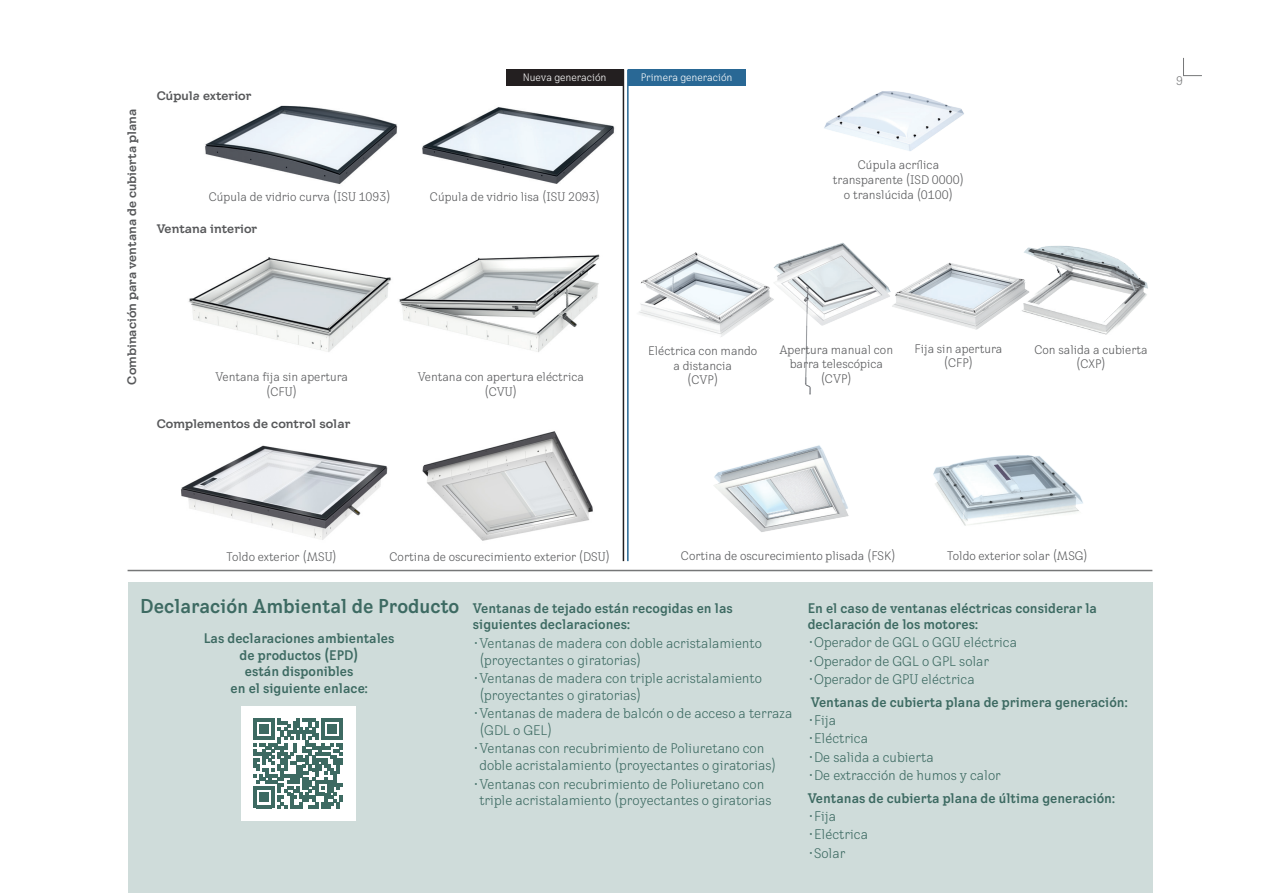
<style>
.page{position:relative;width:1263px;height:893px;background:#fff}
.page>*{position:absolute;margin:0;border:0;box-sizing:border-box;transform-origin:0 0}
.t1{font:700 condensed 19.5px "VELUX Transform";color:#3d6a62}
.t2{font:condensed 13.5px/16.5px "VELUX Transform";color:#3d6a62}
.t3{font:700 condensed 13.5px/16.5px "VELUX Transform";color:#3d6a62}
.t4{font:condensed 12px/15px "VELUX Transform";color:#57585a;text-align:center}
.t5{font:700 12px "VELUX Transform Headline";color:#57585a}
.t6{font:condensed 12px "VELUX Transform";color:#767778}
.t7{font:condensed 10.5px "VELUX Transform";letter-spacing:-.005em;color:#fff}
</style>
<div class="page">
<img style="left:181px;top:445px;width:207px;height:95px">
<img style="left:422px;top:426px;width:203px;height:125px">
<svg style="left:1183px;top:57px;width:19px;height:19px"></svg>
<img style="left:824px;top:91px;width:140px;height:60px">
<img style="left:1024px;top:245px;width:124px;height:90px">
<img style="left:899px;top:262px;width:144px;height:71px">
<img style="left:639px;top:252px;width:127px;height:85px">
<img style="left:933px;top:455px;width:150px;height:71px">
<img style="left:714px;top:445px;width:135px;height:87px">
<div style="left:128px;top:583px;width:1024px;height:310px;background:#cfdcda"></div>
<hr style="left:128px;top:570px;width:1024px;height:1px;background:#767778">
<img style="left:766px;top:242px;width:133px;height:153px">
<div style="left:628px;top:70px;width:117px;height:16px;background:#296895"></div>
<div style="left:506px;top:70px;width:117px;height:16px;background:#231f20"></div>
<hr style="left:623px;top:70px;width:1px;height:491px;background:#231f20">
<hr style="left:627px;top:70px;width:2px;height:491px;background:#296895">
<img style="left:422px;top:107px;width:193px;height:77px">
<img style="left:205px;top:105px;width:193px;height:79px">
<img style="left:188px;top:257px;width:198px;height:95px">
<img style="left:386px;top:254px;width:214px;height:98px">
<div style="left:241px;top:706px;width:114px;height:115px;background:#fff"></div>
<svg style="left:253px;top:718px;width:90px;height:90px"></svg>
<p class="t5" style="left:125px;top:385px;width:277px;rotate:-90deg">Combinación para ventana de cubierta plana</p>
<p class="t5" style="left:157px;top:88px;width:96px">Cúpula exterior</p>
<p class="t7" style="left:523px;top:71px;width:85px">Nueva generación</p>
<p class="t7" style="left:641px;top:71px;width:93px">Primera generación</p>
<p class="t4" style="left:209px;top:189px;width:184px">Cúpula de vidrio curva (ISU 1093)</p>
<p class="t4" style="left:430px;top:189px;width:172px">Cúpula de vidrio lisa (ISU 2093)</p>
<p class="t5" style="left:157px;top:222px;width:102px">Ventana interior</p>
<p class="t4" style="left:215px;top:369px;width:134px">Ventana fija sin apertura (CFU)</p>
<p class="t4" style="left:418px;top:369px;width:168px">Ventana con apertura eléctrica (CVU)</p>
<p class="t5" style="left:157px;top:416px;width:195px">Complementos de control solar</p>
<p class="t4" style="left:648px;top:344px;width:111px;line-height:14.4px">Eléctrica con mando a distancia</p>
<p class="t4" style="left:687px;top:372px;width:33px">(CVP)</p>
<p class="t4" style="left:858px;top:157px;width:83px">Cúpula acrílica</p>
<p class="t4" style="left:833px;top:172px;width:133px">transparente (ISD 0000) o translúcida (0100)</p>
<p class="t4" style="left:779px;top:342px;width:115px;line-height:14.4px">Apertura manual con barra telescópica</p>
<p class="t4" style="left:821px;top:371px;width:33px">(CVP)</p>
<p class="t4" style="left:915px;top:341px;width:89px;line-height:14.4px">Fija sin apertura (CFP)</p>
<p class="t6" style="left:1176px;top:73px;width:8px">9</p>
<p class="t4" style="left:1034px;top:342px;width:115px">Con salida a cubierta</p>
<p class="t4" style="left:1076px;top:356px;width:31px">(CXP)</p>
<p class="t4" style="left:226px;top:549px;width:112px">Toldo exterior (MSU)</p>
<p class="t4" style="left:390px;top:549px;width:222px">Cortina de oscurecimiento exterior (DSU)</p>
<p class="t4" style="left:681px;top:548px;width:216px">Cortina de oscurecimiento plisada (FSK)</p>
<p class="t4" style="left:947px;top:548px;width:142px">Toldo exterior solar (MSG)</p>
<p class="t1" style="left:140px;top:594px;width:321px">Declaración Ambiental de Producto</p>
<p class="t3" style="left:204px;top:630px;width:192px;text-align:center">Las declaraciones ambientales de productos (EPD)<br>están disponibles<br>en el siguiente enlace:</p>
<p class="t3" style="left:473px;top:600px;width:261px">Ventanas de tejado están recogidas en las siguientes declaraciones:</p>
<p class="t2" style="left:479px;top:635px;width:284px;text-indent:-6px">•Ventanas de madera con doble acristalamiento (proyectantes o giratorias)</p>
<p class="t2" style="left:479px;top:670px;width:284px;text-indent:-6px">•Ventanas de madera con triple acristalamiento (proyectantes o giratorias)</p>
<p class="t2" style="left:479px;top:705px;width:314px;text-indent:-6px">•Ventanas de madera de balcón o de acceso a terraza (GDL o GEL)</p>
<p class="t2" style="left:479px;top:740px;width:298px;text-indent:-6px">•Ventanas con recubrimiento de Poliuretano con doble acristalamiento (proyectantes o giratorias)</p>
<p class="t2" style="left:473px;top:775px;width:300px;text-align:center">•Ventanas con recubrimiento de Poliuretano con triple acristalamiento (proyectantes o giratorias</p>
<p class="t3" style="left:808px;top:600px;width:291px">En el caso de ventanas eléctricas considerar la declaración de los motores:</p>
<p class="t2" style="left:808px;top:634px;width:211px">•Operador de GGL o GGU eléctrica</p>
<p class="t2" style="left:808px;top:652px;width:183px">•Operador de GGL o GPL solar</p>
<p class="t2" style="left:808px;top:671px;width:168px">•Operador de GPU eléctrica</p>
<p class="t3" style="left:811px;top:693px;width:318px">Ventanas de cubierta plana de primera generación:</p>
<p class="t2" style="left:808px;top:712px;width:30px">•Fija</p>
<p class="t2" style="left:808px;top:730px;width:62px">•Eléctrica</p>
<p class="t2" style="left:808px;top:748px;width:127px">•De salida a cubierta</p>
<p class="t2" style="left:808px;top:767px;width:195px">•De extracción de humos y calor</p>
<p class="t3" style="left:808px;top:789px;width:309px">Ventanas de cubierta plana de última generación:</p>
<p class="t2" style="left:808px;top:808px;width:30px">•Fija</p>
<p class="t2" style="left:808px;top:826px;width:62px">•Eléctrica</p>
<p class="t2" style="left:808px;top:844px;width:39px">•Solar</p>
</div>
